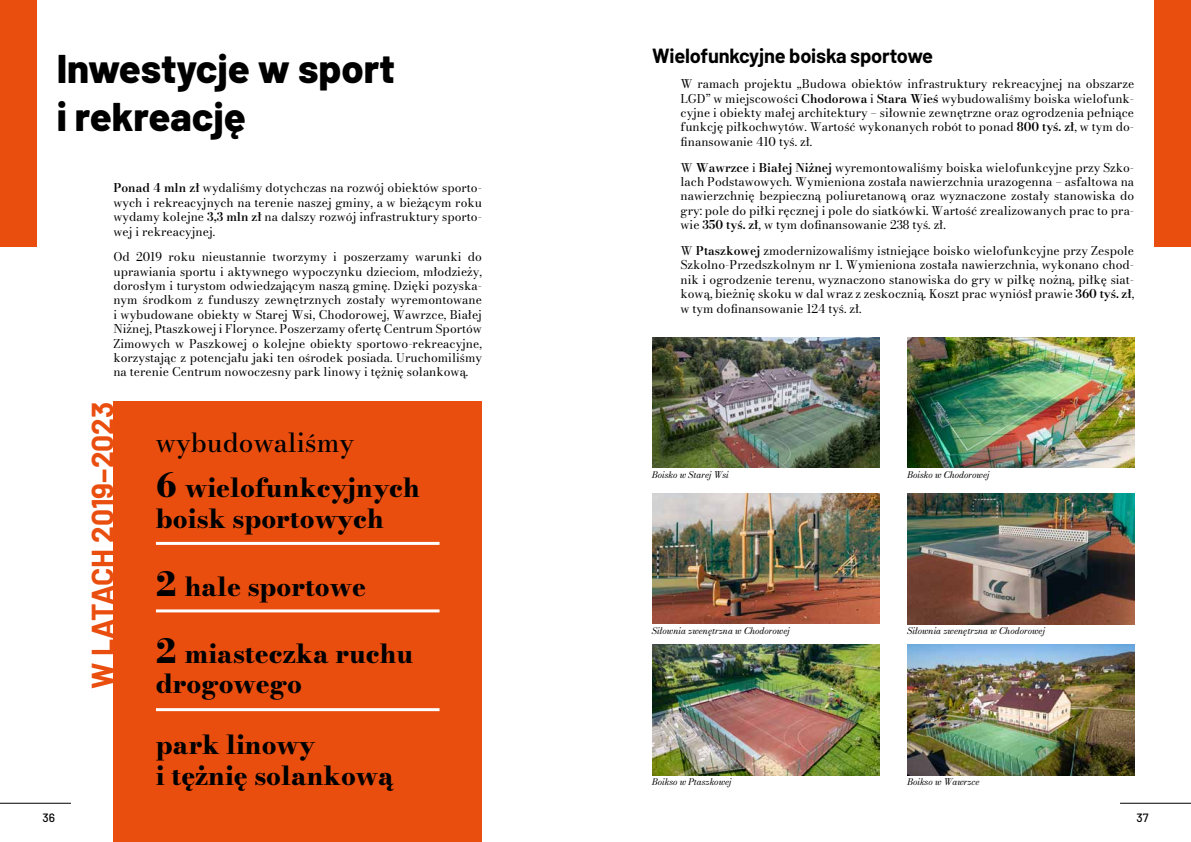
<style>
.page{position:relative;width:1191px;height:842px;background:#fff}
.page>*{position:absolute;margin:0;border:0;box-sizing:border-box;transform-origin:0 0}
.t1{font:800 40px/48px "Barlow";color:#000}
.t2{font:700 30px "Barlow";color:#e94e0f}
.t3{font:800 26px/31.2px "Bodoni Moda 9 pt";color:#000}
.t4{font:500 26px "Bodoni Moda 9 pt";color:#000}
.t5{font:700 20px "Barlow";letter-spacing:-.01em;color:#000}
.t6{font:12px/14.4px "Bodoni Moda 9 pt";color:#000;text-align:justify}
.t7{font:500 12px "Barlow";color:#000}
.t8{font:italic 9px "Bodoni Moda 9 pt";color:#000}
.s1{font-weight:600}
.s2{font-size:33px}
</style>
<div class="page">
<hr style="left:0;top:803px;width:71px;height:1px;background:#000">
<hr style="left:1120px;top:803px;width:71px;height:1px;background:#000">
<div style="left:1154px;top:0;width:37px;height:247px;background:#e94e0f"></div>
<img style="left:907px;top:337px;width:227px;height:130px">
<img style="left:907px;top:494px;width:227px;height:130px">
<img style="left:652px;top:494px;width:227px;height:130px">
<img style="left:652px;top:337px;width:227px;height:130px">
<img style="left:652px;top:645px;width:227px;height:130px">
<img style="left:907px;top:645px;width:227px;height:130px">
<div style="left:0;top:0;width:37px;height:247px;background:#e94e0f"></div>
<div style="left:113px;top:402px;width:369px;height:440px;background:#e94e0f"></div>
<hr style="left:156px;top:542px;width:283px;height:3px;background:#fff">
<hr style="left:156px;top:609px;width:283px;height:3px;background:#fff">
<hr style="left:156px;top:708px;width:283px;height:3px;background:#fff">
<h1 class="t1" style="left:57px;top:41px;width:340px">Inwestycje w sport i rekreację</h1>
<p class="t6" style="left:113px;top:181px;width:370px"><span class="s1">Ponad 4 mln zł</span> wydaliśmy dotychczas na rozwój obiektów sporto&shy;wych i rekreacyjnych na terenie naszej gminy, a w bieżącym roku wydamy kolejne <span class="s1">3,3 mln zł</span> na dalszy rozwój infrastruktury sporto&shy;wej i rekreacyjnej.</p>
<p class="t6" style="left:113px;top:250px;width:370px">Od 2019 roku nieustannie tworzymy i poszerzamy warunki do uprawiania sportu i aktywnego wypoczynku dzieciom, młodzieży, dorosłym i turystom odwiedzającym naszą gminę. Dzięki pozyska&shy;nym środkom z funduszy zewnętrznych zostały wyremontowane i wybudowane obiekty w Starej Wsi, Chodorowej, Wawrzce, Białej Niżnej, Ptaszkowej i Florynce. Poszerzamy ofertę Centrum Sportów Zimowych w Paszkowej o kolejne obiekty sportowo-rekreacyjne, korzystając z potencjału jaki ten ośrodek posiada. Uruchomiliśmy na terenie Centrum nowoczesny park linowy i tężnię solankową.</p>
<h2 class="t2" style="left:80px;top:689px;width:288px;rotate:-90deg">W LATACH 2019–2023</h2>
<h3 class="t4" style="left:156px;top:424px;width:199px">wybudowaliśmy</h3>
<h3 class="t3" style="left:156px;top:473px;width:266px"><span class="s2">6</span> wielofunkcyjnych boisk sportowych</h3>
<h3 class="t3" style="left:156px;top:571px;width:212px"><span class="s2">2</span> hale sportowe</h3>
<h3 class="t3" style="left:156px;top:639px;width:259px;line-height:30px"><span class="s2">2</span> miasteczka ruchu drogowego</h3>
<h3 class="t3" style="left:156px;top:730px;width:239px">park linowy<br>i tężnię solankową</h3>
<h3 class="t5" style="left:652px;top:41px;width:282px">Wielofunkcyjne boiska sportowe</h3>
<p class="t6" style="left:680px;top:77px;width:455px">W ramach projektu „Budowa obiektów infrastruktury rekreacyjnej na obszarze LGD” w miejscowości <span class="s1">Chodorowa</span> i <span class="s1">Stara Wieś</span> wybudowaliśmy boiska wielofunk&shy;cyjne i obiekty małej architektury – siłownie zewnętrzne oraz ogrodzenia pełniące funkcję piłkochwytów. Wartość wykonanych robót to ponad <span class="s1">800 tyś. zł</span>, w tym do&shy;finansowanie 410 tyś. zł.</p>
<p class="t6" style="left:680px;top:160px;width:455px">W <span class="s1">Wawrzce</span> i <span class="s1">Białej Niżnej</span> wyremontowaliśmy boiska wielofunkcyjne przy Szko&shy;lach Podstawowych. Wymieniona została nawierzchnia urazogenna – asfaltowa na nawierzchnię bezpieczną poliuretanową oraz wyznaczone zostały stanowiska do gry: pole do piłki ręcznej i pole do siatkówki. Wartość zrealizowanych prac to pra&shy;wie <span class="s1">350 tyś. zł</span>, w tym dofinansowanie 238 tyś. zł.</p>
<p class="t6" style="left:680px;top:243px;width:455px">W <span class="s1">Ptaszkowej</span> zmodernizowaliśmy istniejące boisko wielofunkcyjne przy Zespole Szkolno-Przedszkolnym nr 1. Wymieniona została nawierzchnia, wykonano chod&shy;nik i ogrodzenie terenu, wyznaczono stanowiska do gry w piłkę nożną, piłkę siat&shy;kową, bieżnię skoku w dal wraz z zeskocznią. Koszt prac wyniósł prawie <span class="s1">360 tyś. zł</span>, w tym dofinansowanie 124 tyś. zł.</p>
<p class="t8" style="left:652px;top:468px;width:78px">Boisko w Starej Wsi</p>
<p class="t8" style="left:907px;top:468px;width:84px">Boisko w Chodorowej</p>
<p class="t8" style="left:652px;top:625px;width:139px">Siłownia zwenętrzna w Chodorowej</p>
<p class="t8" style="left:907px;top:625px;width:139px">Siłownia zwenętrzna w Chodorowej</p>
<p class="t8" style="left:652px;top:776px;width:81px">Boikso w Ptaszkowej</p>
<p class="t8" style="left:907px;top:776px;width:74px">Boikso w Wawrzce</p>
<p class="t7" style="left:43px;top:809px;width:14px">36</p>
<p class="t7" style="left:1136px;top:809px;width:14px">37</p>
</div>
